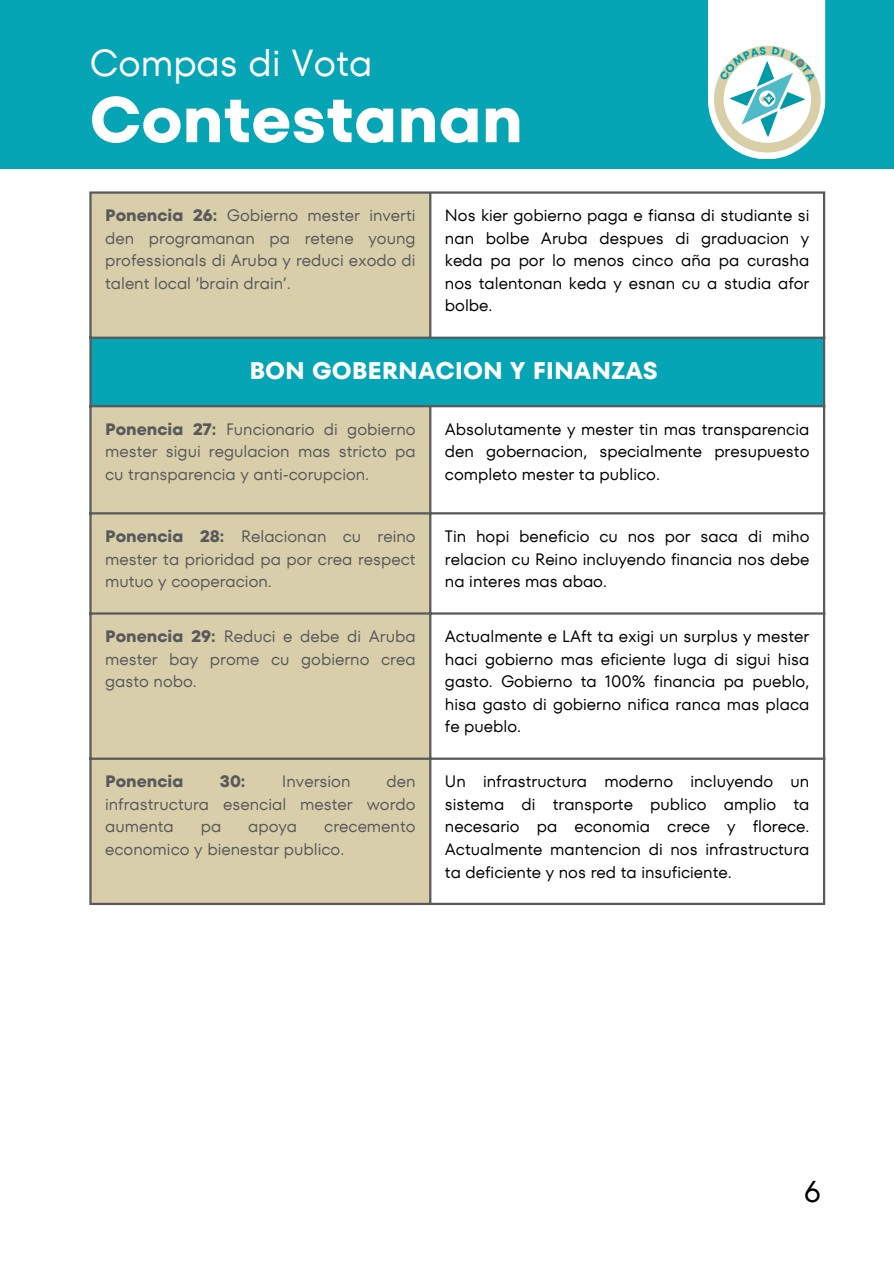
<style>
.page{position:relative;width:894px;height:1264px;background:#fff}
.page>*{position:absolute;margin:0;border:0;box-sizing:border-box;transform-origin:0 0}
.t1{font:700 64.5px "TT Fors";color:#fff}
.t2{font:37.5px "TT Fors";color:#fff}
.t3{font:30px "TT Fors";color:#000}
.t4{font:700 24px "TT Fors";color:#fff}
.t5{font:16.5px/22.5px "TT Fors";color:#000;text-align:justify}
.t6{font:16.5px/22.5px "TT Fors";color:#58595b;text-align:justify}
.t7{font:700 16.5px "TT Fors";color:#58595b}
.s1{font-weight:700}
</style>
<div class="page">
<div style="left:0;top:0;width:893px;height:169px;background:#05a5b6"></div>
<div style="left:92px;top:194px;width:337px;height:708px;background:#d8ceaa"></div>
<div style="left:90px;top:337px;width:734px;height:69px;background:#05a5b6"></div>
<hr style="left:89px;top:194px;width:3px;height:708px;background:#58595b">
<hr style="left:429px;top:194px;width:2px;height:142px;background:#58595b">
<hr style="left:429px;top:407px;width:2px;height:495px;background:#58595b">
<hr style="left:822px;top:194px;width:3px;height:708px;background:#58595b">
<hr style="left:89px;top:191px;width:736px;height:3px;background:#58595b">
<hr style="left:89px;top:336px;width:736px;height:3px;background:#58595b">
<hr style="left:89px;top:405px;width:736px;height:2px;background:#58595b">
<hr style="left:89px;top:512px;width:736px;height:2px;background:#58595b">
<hr style="left:89px;top:612px;width:736px;height:2px;background:#58595b">
<hr style="left:89px;top:757px;width:736px;height:2px;background:#58595b">
<hr style="left:89px;top:902px;width:736px;height:3px;background:#58595b">
<svg style="left:708px;top:0;width:117px;height:159px"></svg>
<h2 class="t2" style="left:89px;top:36px;width:284px">Compas di Vota</h2>
<h1 class="t1" style="left:89px;top:74px;width:435px">Contestanan</h1>
<p class="t6" style="left:105px;top:204px;width:312px"><span class="s1">Ponencia 26:</span> Gobierno mester inverti den programanan pa retene young professionals di Aruba y reduci exodo di talent local ‘brain drain’.</p>
<p class="t5" style="left:445px;top:204px;width:366px">Nos kier gobierno paga e fiansa di studiante si nan bolbe Aruba despues di graduacion y keda pa por lo menos cinco aña pa curasha nos talentonan keda y esnan cu a studia afor bolbe.</p>
<h3 class="t4" style="left:249px;top:354px;width:410px">BON GOBERNACION Y FINANZAS</h3>
<p class="t6" style="left:105px;top:418px;width:312px"><span class="s1">Ponencia 27:</span> Funcionario di gobierno mester sigui regulacion mas stricto pa cu transparencia y anti-corupcion.</p>
<p class="t5" style="left:445px;top:418px;width:366px">Absolutamente y mester tin mas transparencia den gobernacion, specialmente presupuesto completo mester ta publico.</p>
<p class="t6" style="left:105px;top:525px;width:312px"><span class="s1">Ponencia 28:</span> Relacionan cu reino mester ta prioridad pa por crea respect mutuo y cooperacion.</p>
<p class="t5" style="left:445px;top:525px;width:366px">Tin hopi beneficio cu nos por saca di miho relacion cu Reino incluyendo financia nos debe na interes mas abao.</p>
<p class="t6" style="left:105px;top:625px;width:312px"><span class="s1">Ponencia 29:</span> Reduci e debe di Aruba mester bay prome cu gobierno crea gasto nobo.</p>
<p class="t5" style="left:445px;top:625px;width:366px">Actualmente e LAft ta exigi un surplus y mester haci gobierno mas eficiente luga di sigui hisa gasto. Gobierno ta 100% financia pa pueblo, hisa gasto di gobierno nifica ranca mas placa fe pueblo.</p>
<p class="t7" style="left:105px;top:770px;width:80px">Ponencia</p>
<p class="t7" style="left:220px;top:770px;width:27px">30:</p>
<p class="t6" style="left:282px;top:770px;width:70px">Inversion</p>
<p class="t6" style="left:105px;top:770px;width:312px;text-indent:281px">den infrastructura esencial mester wordo aumenta</p>
<p class="t5" style="left:445px;top:770px;width:366px">Un infrastructura moderno incluyendo un sistema di transporte publico amplio ta necesario pa economia crece y florece.<br>Actualmente mantencion di nos infrastructura ta deficiente y nos red ta insuficiente.</p>
<p class="t6" style="left:105px;top:815px;width:312px;text-indent:219px">crecemento economico y bienestar publico.</p>
<p class="t6" style="left:201px;top:815px;width:22px">pa</p>
<p class="t6" style="left:248px;top:815px;width:50px">apoya</p>
<h3 class="t3" style="left:804px;top:1169px;width:18px">6</h3>
</div>
